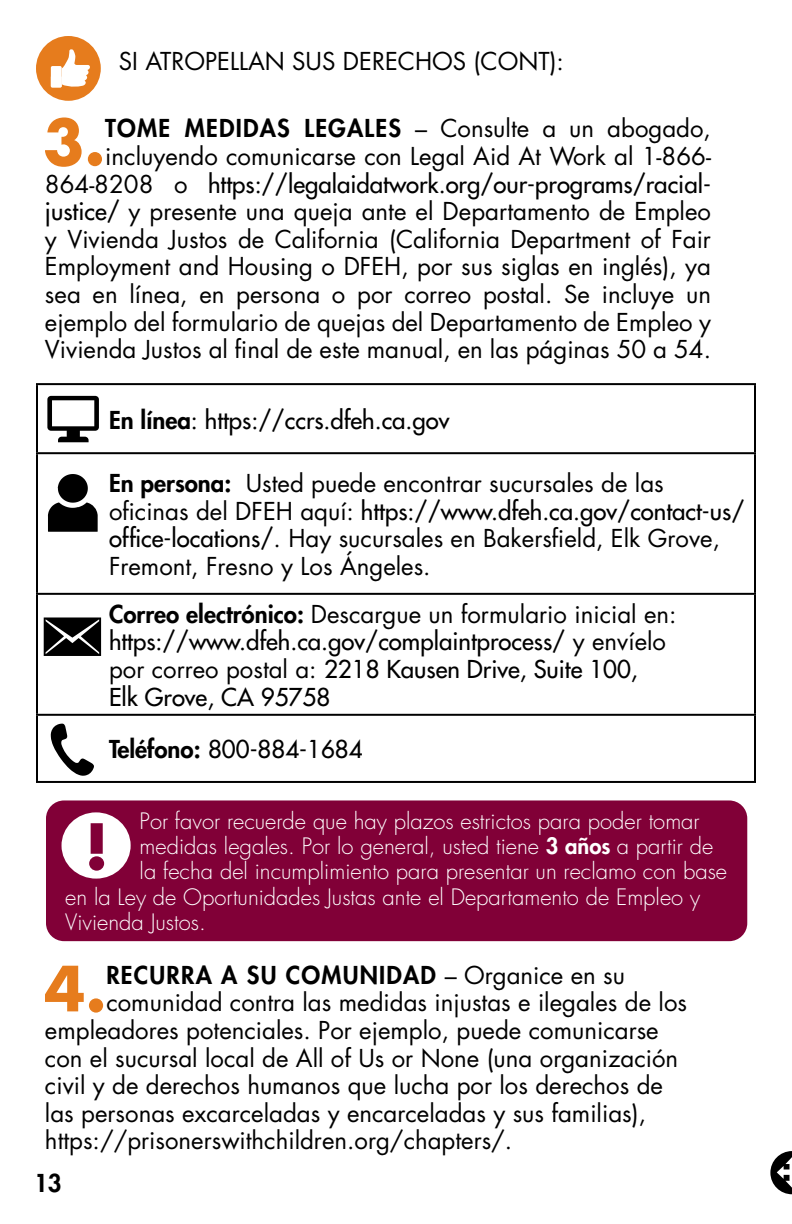
<style>
.page{position:relative;width:792px;height:1224px;background:#fff}
.page>*{position:absolute;margin:0;border:0;box-sizing:border-box;transform-origin:0 0}
.t1{font:700 60.6px "Futura Std";color:#e67c1d}
.t2{font:24px/27.6px "Futura Std";color:#000;text-align:right}
.t3{font:500 24px/27.6px "Futura Std";color:#000}
.t4{font:800 24px "Futura Std";letter-spacing:.05em;color:#000}
.t5{font:300 22px "Futura Std";color:#fff}
.s1{font-weight:800}
.s2{font-weight:500}
.s3{font-weight:400}
</style>
<div class="page">
<svg style="left:770px;top:1151px;width:22px;height:43px"></svg>
<div style="left:36px;top:36px;width:65px;height:65px;background:#e67c1d;border-radius:50%"></div>
<svg style="left:51px;top:49px;width:39px;height:39px"></svg>
<div style="left:46px;top:800px;width:701px;height:141px;background:#810037;border-radius:18px"></div>
<div style="left:61px;top:812px;width:70px;height:67px;background:#fff;border-radius:50%"></div>
<svg style="left:89px;top:823px;width:15px;height:48px"></svg>
<hr style="left:36px;top:383px;width:720px;height:2px;background:#000">
<hr style="left:36px;top:385px;width:2px;height:67px;background:#000">
<hr style="left:754px;top:385px;width:2px;height:67px;background:#000">
<hr style="left:36px;top:452px;width:720px;height:2px;background:#000">
<hr style="left:36px;top:454px;width:2px;height:139px;background:#000">
<hr style="left:754px;top:454px;width:2px;height:139px;background:#000">
<hr style="left:36px;top:593px;width:720px;height:2px;background:#000">
<hr style="left:36px;top:595px;width:2px;height:119px;background:#000">
<hr style="left:754px;top:595px;width:2px;height:119px;background:#000">
<hr style="left:36px;top:714px;width:720px;height:2px;background:#000">
<hr style="left:36px;top:716px;width:2px;height:65px;background:#000">
<hr style="left:754px;top:716px;width:2px;height:65px;background:#000">
<hr style="left:36px;top:781px;width:720px;height:2px;background:#000">
<svg style="left:51px;top:724px;width:43px;height:52px"></svg>
<svg style="left:48px;top:474px;width:50px;height:58px"></svg>
<svg style="left:44px;top:617px;width:57px;height:39px;background:#252525"></svg>
<svg style="left:47px;top:396px;width:52px;height:46px"></svg>
<p class="t2" style="left:119px;top:47px;width:447px">SI ATROPELLAN SUS DERECHOS (CONT):</p>
<h1 class="t1" style="left:43px;top:102px;width:64px">3.</h1>
<p class="t2" style="left:45px;top:115px;width:668px"><span class="s1">TOME MEDIDAS LEGALES</span> – Consulte a un abogado, incluyendo comunicarse con Legal Aid At Work al 1-866- 864-8208 o <span class="s2">https://legalaidatwork.org/our-programs/racial&shy;justice/</span> y presente una queja ante el Departamento de Empleo y Vivienda Justos de California (California Department of Fair Employment and Housing o DFEH, por sus siglas en inglés), ya sea en línea, en persona o por correo postal. Se incluye un ejemplo del formulario de quejas del Departamento de Empleo y Vivienda Justos al final de este manual, en las páginas 50 a 54.</p>
<p class="t3" style="left:109px;top:406px;width:342px"><span class="s1">En línea</span>: https://ccrs.dfeh.ca.gov</p>
<p class="t2" style="left:109px;top:470px;width:637px;text-align:left"><span class="s1">En persona:</span> Usted puede encontrar sucursales de las oficinas del DFEH aquí: <span class="s2">https://www.dfeh.ca.gov/contact-us/ office-locations/</span>. Hay sucursales en Bakersfield, Elk Grove, Fremont, Fresno y Los Ángeles.</p>
<p class="t3" style="left:109px;top:600px;width:569px"><span class="s1">Correo electrónico:</span> <span class="s3">Descargue un formulario inicial en: </span>https://www.dfeh.ca.gov/complaintprocess/ <span class="s3">y envíelo por correo postal a:</span> 2218 Kausen Drive, Suite 100,<br>Elk Grove, CA 95758</p>
<p class="t3" style="left:109px;top:736px;width:255px"><span class="s1">Teléfono:</span> 800-884-1684</p>
<p class="t5" style="left:140px;top:808px;width:562px">Por favor recuerde que hay plazos estrictos para poder tomar</p>
<p class="t5" style="left:140px;top:833px;width:575px">medidas legales. Por lo general, usted tiene <span class="s1">3 años</span> a partir de</p>
<p class="t5" style="left:140px;top:858px;width:589px">la fecha del incumplimiento para presentar un reclamo con base</p>
<p class="t5" style="left:65px;top:883px;width:636px">en la Ley de Oportunidades Justas ante el Departamento de Empleo y</p>
<p class="t5" style="left:65px;top:909px;width:142px">Vivienda Justos.</p>
<h1 class="t1" style="left:44px;top:948px;width:64px">4.</h1>
<p class="t4" style="left:106px;top:960px;width:520px">RECURRA A SU COMUNIDAD <span class="s3">– Organice en su</span></p>
<p class="t2" style="left:106px;top:989px;width:582px">comunidad contra las medidas injustas e ilegales de los</p>
<p class="t2" style="left:45px;top:1017px;width:615px">empleadores potenciales. Por ejemplo, puede comunicarse</p>
<p class="t2" style="left:45px;top:1044px;width:635px">con el sucursal local de All of Us or None (una organización</p>
<p class="t2" style="left:45px;top:1072px;width:620px">civil y de derechos humanos que lucha por los derechos de</p>
<p class="t2" style="left:45px;top:1099px;width:603px">las personas excarceladas y encarceladas y sus familias),</p>
<p class="t2" style="left:45px;top:1127px;width:469px">https://prisonerswithchildren.org/chapters/.</p>
<p class="t4" style="left:34px;top:1168px;width:29px">13</p>
</div>
